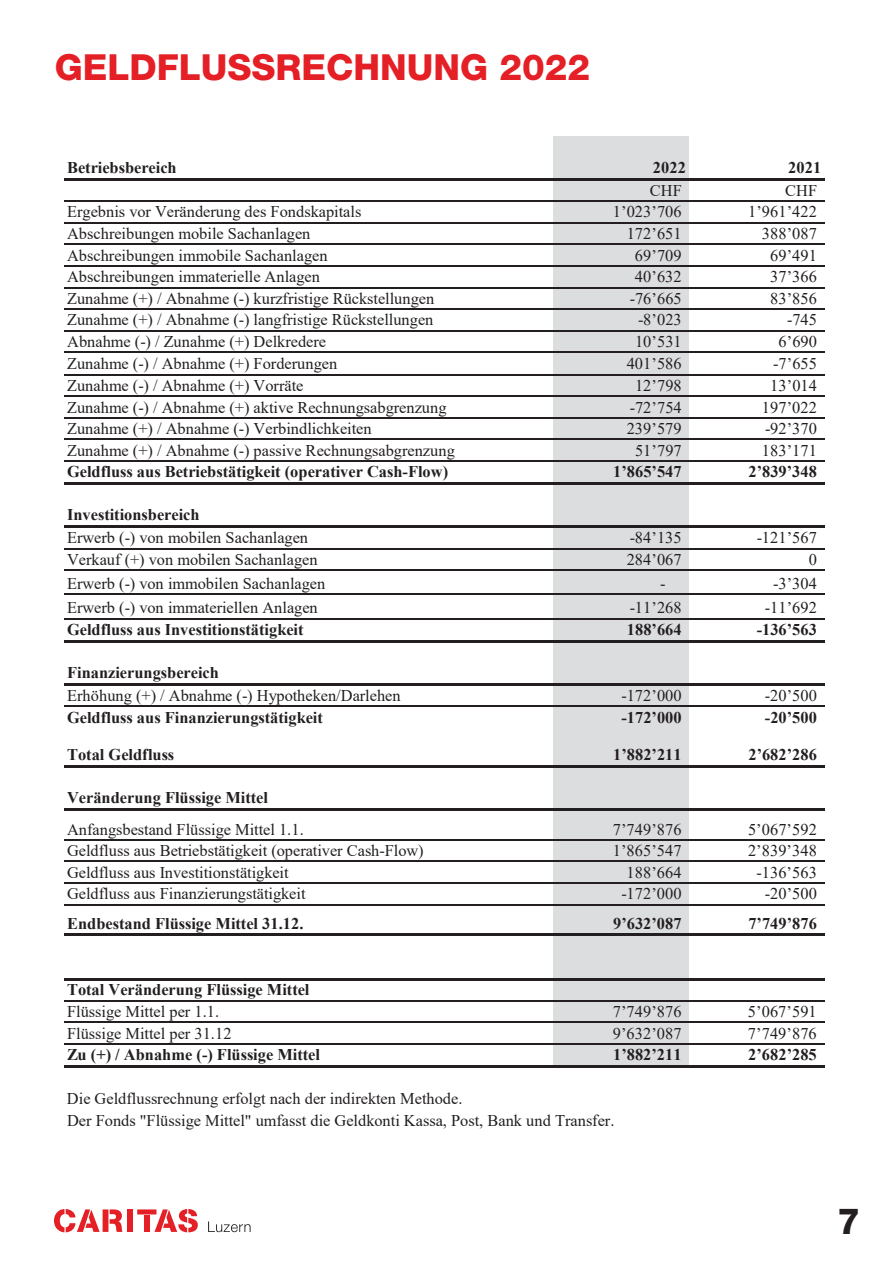
<style>
.page{position:relative;width:893px;height:1263px;background:#fff}
.page>*{position:absolute;margin:0;border:0;box-sizing:border-box;transform-origin:0 0}
.t1{font:800 36px "Helvetica Neue LT Pro";color:#e41f25}
.t2{font:800 36px "Helvetica Neue LT Pro";color:#231f20}
.t3{font:16.35px/23.1px "Times New Roman";letter-spacing:-.005em;color:#231f20}
.t4{font:700 16.35px/21.6px "Times New Roman";letter-spacing:.005em;color:#231f20}
.s1{font-weight:700}
.s2{font-weight:400}
</style>
<div class="page">
<svg style="left:208px;top:1221px;width:43px;height:11px"></svg>
<div style="left:127px;top:1209px;width:6px;height:23px;background:#e41f25"></div>
<svg style="left:54px;top:1209px;width:69px;height:23px"></svg>
<svg style="left:137px;top:1209px;width:61px;height:23px"></svg>
<div style="left:554px;top:136px;width:135px;height:931px;background:#dcdddf"></div>
<hr style="left:64px;top:178px;width:760px;height:3px;background:#231f20">
<hr style="left:64px;top:200px;width:760px;height:2px;background:#231f20">
<hr style="left:64px;top:222px;width:760px;height:1px;background:#231f20">
<hr style="left:64px;top:244px;width:760px;height:1px;background:#231f20">
<hr style="left:64px;top:265px;width:760px;height:2px;background:#231f20">
<hr style="left:64px;top:287px;width:760px;height:1px;background:#231f20">
<hr style="left:64px;top:308px;width:760px;height:2px;background:#231f20">
<hr style="left:64px;top:330px;width:760px;height:1px;background:#231f20">
<hr style="left:64px;top:352px;width:760px;height:1px;background:#231f20">
<hr style="left:64px;top:374px;width:760px;height:1px;background:#231f20">
<hr style="left:64px;top:395px;width:760px;height:2px;background:#231f20">
<hr style="left:64px;top:417px;width:760px;height:2px;background:#231f20">
<hr style="left:64px;top:439px;width:760px;height:1px;background:#231f20">
<hr style="left:64px;top:460px;width:760px;height:2px;background:#231f20">
<hr style="left:64px;top:482px;width:760px;height:3px;background:#231f20">
<hr style="left:64px;top:525px;width:760px;height:3px;background:#231f20">
<hr style="left:64px;top:548px;width:760px;height:1px;background:#231f20">
<hr style="left:64px;top:569px;width:760px;height:2px;background:#231f20">
<hr style="left:64px;top:594px;width:760px;height:1px;background:#231f20">
<hr style="left:64px;top:618px;width:760px;height:1px;background:#231f20">
<hr style="left:64px;top:640px;width:760px;height:3px;background:#231f20">
<hr style="left:64px;top:683px;width:760px;height:3px;background:#231f20">
<hr style="left:64px;top:705px;width:760px;height:2px;background:#231f20">
<hr style="left:64px;top:765px;width:760px;height:3px;background:#231f20">
<hr style="left:64px;top:808px;width:760px;height:3px;background:#231f20">
<hr style="left:64px;top:839px;width:760px;height:1px;background:#231f20">
<hr style="left:64px;top:861px;width:760px;height:1px;background:#231f20">
<hr style="left:64px;top:882px;width:760px;height:2px;background:#231f20">
<hr style="left:64px;top:904px;width:760px;height:1px;background:#231f20">
<hr style="left:64px;top:933px;width:760px;height:3px;background:#231f20">
<hr style="left:64px;top:978px;width:760px;height:2px;background:#231f20">
<hr style="left:64px;top:1000px;width:760px;height:1px;background:#231f20">
<hr style="left:64px;top:1021px;width:760px;height:2px;background:#231f20">
<hr style="left:64px;top:1043px;width:760px;height:1px;background:#231f20">
<hr style="left:64px;top:1065px;width:760px;height:3px;background:#231f20">
<p class="t1" style="left:55px;top:46px;width:537px">GELDFLUSSRECHNUNG 2022</p>
<p class="t4" style="left:67px;top:156px;width:111px">Betriebsbereich</p>
<p class="t4" style="left:653px;top:156px;width:35px">2022</p>
<p class="t4" style="left:788px;top:156px;width:35px">2021</p>
<p class="t3" style="left:650px;top:178px;width:33px">CHF</p>
<p class="t3" style="left:785px;top:178px;width:33px">CHF</p>
<p class="t3" style="left:67px;top:200px;width:296px">Ergebnis vor Veränderung des Fondskapitals</p>
<p class="t3" style="left:613px;top:200px;width:70px">1’023’706</p>
<p class="t3" style="left:748px;top:200px;width:70px">1’961’422</p>
<p class="t3" style="left:67px;top:221px;width:245px">Abschreibungen mobile Sachanlagen</p>
<p class="t3" style="left:627px;top:221px;width:57px">172’651</p>
<p class="t3" style="left:762px;top:221px;width:57px">388’087</p>
<p class="t3" style="left:67px;top:243px;width:262px">Abschreibungen immobile Sachanlagen</p>
<p class="t3" style="left:635px;top:243px;width:48px">69’709</p>
<p class="t3" style="left:770px;top:243px;width:48px">69’491</p>
<p class="t3" style="left:67px;top:265px;width:254px">Abschreibungen immaterielle Anlagen</p>
<p class="t3" style="left:635px;top:265px;width:48px">40’632</p>
<p class="t3" style="left:770px;top:265px;width:48px">37’366</p>
<p class="t3" style="left:67px;top:286px;width:369px">Zunahme (+) / Abnahme (-) kurzfristige Rückstellungen</p>
<p class="t3" style="left:630px;top:286px;width:54px">-76’665</p>
<p class="t3" style="left:770px;top:286px;width:48px">83’856</p>
<p class="t3" style="left:67px;top:308px;width:368px">Zunahme (+) / Abnahme (-) langfristige Rückstellungen</p>
<p class="t3" style="left:638px;top:308px;width:45px">-8’023</p>
<p class="t3" style="left:787px;top:308px;width:31px">-745</p>
<p class="t3" style="left:67px;top:329px;width:260px">Abnahme (-) / Zunahme (+) Delkredere</p>
<p class="t3" style="left:635px;top:329px;width:48px">10’531</p>
<p class="t3" style="left:778px;top:329px;width:40px">6’690</p>
<p class="t3" style="left:67px;top:352px;width:272px">Zunahme (-) / Abnahme (+) Forderungen</p>
<p class="t3" style="left:627px;top:352px;width:57px">401’586</p>
<p class="t3" style="left:773px;top:352px;width:45px">-7’655</p>
<p class="t3" style="left:67px;top:373px;width:238px">Zunahme (-) / Abnahme (+) Vorräte</p>
<p class="t3" style="left:635px;top:373px;width:48px">12’798</p>
<p class="t3" style="left:770px;top:373px;width:48px">13’014</p>
<p class="t3" style="left:67px;top:395px;width:381px">Zunahme (-) / Abnahme (+) aktive Rechnungsabgrenzung</p>
<p class="t3" style="left:630px;top:395px;width:54px">-72’754</p>
<p class="t3" style="left:762px;top:395px;width:57px">197’022</p>
<p class="t3" style="left:67px;top:417px;width:306px">Zunahme (+) / Abnahme (-) Verbindlichkeiten</p>
<p class="t3" style="left:627px;top:417px;width:57px">239’579</p>
<p class="t3" style="left:765px;top:417px;width:54px">-92’370</p>
<p class="t3" style="left:67px;top:438px;width:389px">Zunahme (+) / Abnahme (-) passive Rechnungsabgrenzung</p>
<p class="t3" style="left:635px;top:438px;width:48px">51’797</p>
<p class="t3" style="left:762px;top:438px;width:57px">183’171</p>
<p class="t4" style="left:67px;top:460px;width:383px">Geldfluss aus Betriebstätigkeit (operativer Cash-Flow)</p>
<p class="t4" style="left:613px;top:460px;width:70px">1’865’547</p>
<p class="t4" style="left:748px;top:460px;width:70px">2’839’348</p>
<p class="t3" style="left:67px;top:503px;width:243px"><span class="s1">Investitionsbereich<br></span>Erwerb (-) von mobilen Sachanlagen</p>
<p class="t3" style="left:630px;top:526px;width:54px">-84’135</p>
<p class="t3" style="left:757px;top:526px;width:62px">-121’567</p>
<p class="t3" style="left:67px;top:547px;width:252px">Verkauf (+) von mobilen Sachanlagen</p>
<p class="t3" style="left:627px;top:547px;width:57px">284’067</p>
<p class="t3" style="left:809px;top:547px;width:10px">0</p>
<p class="t3" style="left:67px;top:572px;width:260px">Erwerb (-) von immobilen Sachanlagen</p>
<p class="t3" style="left:660px;top:572px;width:7px">-</p>
<p class="t3" style="left:773px;top:572px;width:45px">-3’304</p>
<p class="t3" style="left:67px;top:596px;width:252px">Erwerb (-) von immateriellen Anlagen</p>
<p class="t3" style="left:630px;top:596px;width:54px">-11’268</p>
<p class="t3" style="left:765px;top:596px;width:54px">-11’692</p>
<p class="t4" style="left:67px;top:618px;width:238px">Geldfluss aus Investitionstätigkeit</p>
<p class="t4" style="left:627px;top:618px;width:56px">188’664</p>
<p class="t4" style="left:757px;top:618px;width:62px">-136’563</p>
<p class="t3" style="left:67px;top:660px;width:335px"><span class="s1">Finanzierungsbereich<br></span>Erhöhung (+) / Abnahme (-) Hypotheken/Darlehen</p>
<p class="t3" style="left:621px;top:683px;width:62px">-172’000</p>
<p class="t3" style="left:765px;top:683px;width:54px">-20’500</p>
<p class="t4" style="left:67px;top:706px;width:257px">Geldfluss aus Finanzierungstätigkeit</p>
<p class="t4" style="left:621px;top:706px;width:62px">-172’000</p>
<p class="t4" style="left:765px;top:706px;width:54px">-20’500</p>
<p class="t4" style="left:67px;top:743px;width:109px">Total Geldfluss</p>
<p class="t4" style="left:613px;top:743px;width:70px">1’882’211</p>
<p class="t4" style="left:748px;top:743px;width:70px">2’682’286</p>
<p class="t3" style="left:67px;top:781px;width:238px;line-height:31.5px"><span class="s1">Veränderung Flüssige Mittel<br></span>Anfangsbestand Flüssige Mittel 1.1.</p>
<p class="t3" style="left:613px;top:817px;width:70px">7’749’876</p>
<p class="t3" style="left:748px;top:817px;width:70px">5’067’592</p>
<p class="t3" style="left:67px;top:839px;width:358px">Geldfluss aus Betriebstätigkeit (operativer Cash-Flow)</p>
<p class="t3" style="left:613px;top:839px;width:70px">1’865’547</p>
<p class="t3" style="left:748px;top:839px;width:70px">2’839’348</p>
<p class="t3" style="left:67px;top:860px;width:223px">Geldfluss aus Investitionstätigkeit</p>
<p class="t3" style="left:627px;top:860px;width:57px">188’664</p>
<p class="t3" style="left:757px;top:860px;width:62px">-136’563</p>
<p class="t3" style="left:67px;top:882px;width:240px">Geldfluss aus Finanzierungstätigkeit</p>
<p class="t3" style="left:621px;top:882px;width:62px">-172’000</p>
<p class="t3" style="left:765px;top:882px;width:54px">-20’500</p>
<p class="t4" style="left:67px;top:912px;width:238px">Endbestand Flüssige Mittel 31.12.</p>
<p class="t4" style="left:613px;top:912px;width:70px">9’632’087</p>
<p class="t4" style="left:748px;top:912px;width:70px">7’749’876</p>
<p class="t4" style="left:67px;top:979px;width:244px">Total Veränderung Flüssige Mittel<br><span class="s2">Flüssige Mittel per 1.1.</span></p>
<p class="t3" style="left:613px;top:999px;width:70px">7’749’876</p>
<p class="t3" style="left:748px;top:999px;width:70px">5’067’591</p>
<p class="t3" style="left:67px;top:1021px;width:166px">Flüssige Mittel per 31.12</p>
<p class="t3" style="left:613px;top:1021px;width:70px">9’632’087</p>
<p class="t3" style="left:748px;top:1021px;width:70px">7’749’876</p>
<p class="t4" style="left:67px;top:1043px;width:254px">Zu (+) / Abnahme (-) Flüssige Mittel</p>
<p class="t4" style="left:613px;top:1043px;width:70px">1’882’211</p>
<p class="t4" style="left:748px;top:1043px;width:70px">2’682’285</p>
<p class="t3" style="left:67px;top:1088px;width:549px;line-height:21.5px">Die Geldflussrechnung erfolgt nach der indirekten Methode.<br>Der Fonds "Flüssige Mittel" umfasst die Geldkonti Kassa, Post, Bank und Transfer.</p>
<h1 class="t2" style="left:837px;top:1199px;width:24px">7</h1>
</div>
